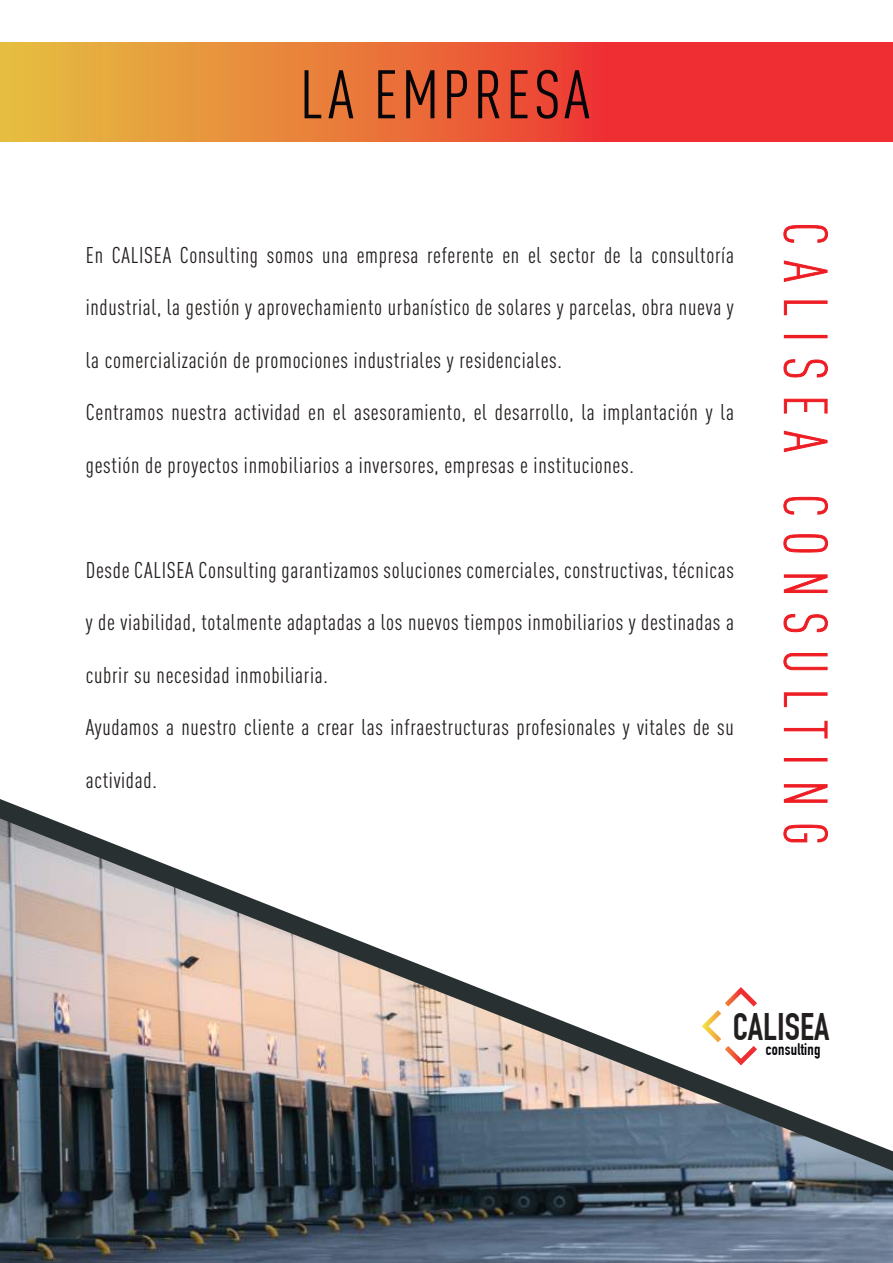
<style>
.page{position:relative;width:893px;height:1263px;background:#fff}
.page>*{position:absolute;margin:0;border:0;box-sizing:border-box;transform-origin:0 0}
.t1{font:condensed 67.5px "DIN Pro";letter-spacing:.05em;color:#05050a}
.t2{font:300 condensed 60px "DIN Pro";letter-spacing:.25em;color:#ee1c23}
.t3{font:700 37.65px "DIN Condensed";color:#241f1f}
.t4{font:condensed 22.5px "DIN Pro";letter-spacing:.03em;color:#241f1f}
.t5{font:700 16.35px "DIN Condensed";letter-spacing:.015em;color:#05050a}
</style>
<div class="page">
<img style="left:0;top:1171px;width:893px;height:92px">
<svg style="left:0;top:43px;width:893px;height:98px;background:#ea6538"></svg>
<svg style="left:784px;top:225px;width:44px;height:18px"></svg>
<svg style="left:784px;top:261px;width:43px;height:21px"></svg>
<svg style="left:784px;top:301px;width:43px;height:14px"></svg>
<div style="left:784px;top:335px;width:43px;height:3px;border:1px solid #ee1c23"></div>
<svg style="left:784px;top:359px;width:44px;height:18px"></svg>
<svg style="left:784px;top:399px;width:43px;height:14px"></svg>
<svg style="left:784px;top:431px;width:43px;height:21px"></svg>
<svg style="left:784px;top:497px;width:44px;height:17px"></svg>
<svg style="left:784px;top:534px;width:44px;height:18px"></svg>
<svg style="left:784px;top:575px;width:43px;height:18px"></svg>
<svg style="left:784px;top:614px;width:44px;height:18px"></svg>
<svg style="left:784px;top:653px;width:43px;height:17px"></svg>
<svg style="left:784px;top:692px;width:43px;height:15px"></svg>
<svg style="left:784px;top:721px;width:43px;height:17px"></svg>
<div style="left:784px;top:758px;width:43px;height:3px;border:1px solid #ee1c23"></div>
<svg style="left:784px;top:784px;width:43px;height:15px"></svg>
<svg style="left:0;top:799px;width:893px;height:372px"></svg>
<svg style="left:702px;top:987px;width:55px;height:78px"></svg>
<h1 class="t1" style="left:300px;top:46px;width:291px">LA EMPRESA</h1>
<p class="t4" style="left:86px;top:238px;width:650px">En CALISEA Consulting somos una empresa referente en el sector de la consultoría</p>
<p class="t4" style="left:86px;top:291px;width:650px">industrial, la gestión y aprovechamiento urbanístico de solares y parcelas, obra nueva y</p>
<p class="t4" style="left:86px;top:343px;width:478px">la comercialización de promociones industriales y residenciales.</p>
<p class="t4" style="left:86px;top:396px;width:650px">Centramos nuestra actividad en el asesoramiento, el desarrollo, la implantación y la</p>
<p class="t4" style="left:86px;top:448px;width:550px">gestión de proyectos inmobiliarios a inversores, empresas e instituciones.</p>
<p class="t4" style="left:86px;top:553px;width:650px">Desde CALISEA Consulting garantizamos soluciones comerciales, constructivas, técnicas</p>
<p class="t4" style="left:86px;top:606px;width:650px">y de viabilidad, totalmente adaptadas a los nuevos tiempos inmobiliarios y destinadas a</p>
<p class="t4" style="left:86px;top:658px;width:243px">cubrir su necesidad inmobiliaria.</p>
<p class="t4" style="left:86px;top:711px;width:650px">Ayudamos a nuestro cliente a crear las infraestructuras profesionales y vitales de su</p>
<p class="t4" style="left:86px;top:763px;width:72px">actividad.</p>
<h2 class="t2" style="left:848px;top:222px;width:625px;rotate:90deg">CALISEA CONSULTING</h2>
<h3 class="t3" style="left:733px;top:1005px;width:98px">CALISEA</h3>
<p class="t5" style="left:765px;top:1040px;width:56px">consulting</p>
</div>
